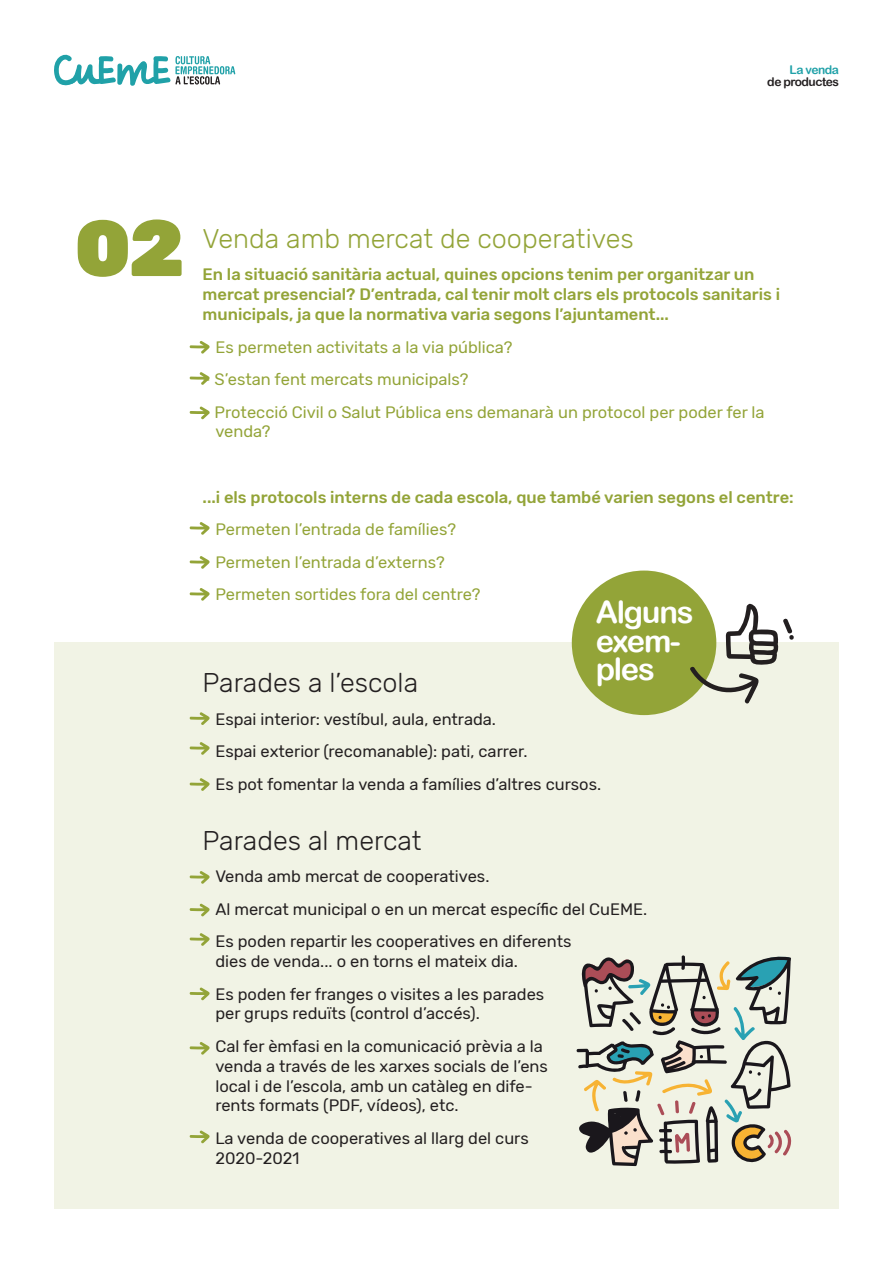
<style>
.page{position:relative;width:893px;height:1263px;background:#fff}
.page>*{position:absolute;margin:0;border:0;box-sizing:border-box;transform-origin:0 0}
.t1{font:900 79.2px "Rubik";color:#93a438}
.t2{font:30.9px/28.5px "Arial Rounded MT Bold";letter-spacing:-.04em;color:#fff}
.t3{font:300 27px "Rubik";color:#231f20}
.t4{font:300 27px "Rubik";color:#93a438}
.t5{font:16.5px/32.5px "Rubik";color:#231f20}
.t6{font:500 16.5px/19.8px "Rubik";color:#93a438}
.t7{font:16.5px/32.5px "Rubik";color:#93a438}
.t8{font:12px "Arial Rounded MT Bold";letter-spacing:-.04em;color:#231f20}
.t9{font:12px "Arial Rounded MT Bold";letter-spacing:-.04em;color:#20a1a8}
</style>
<div class="page">
<svg style="left:54px;top:54px;width:181px;height:32px"></svg>
<div style="left:54px;top:643px;width:785px;height:566px;background:#f1f3e5"></div>
<svg style="left:189px;top:372px;width:21px;height:13px"></svg>
<svg style="left:189px;top:406px;width:21px;height:14px"></svg>
<svg style="left:189px;top:588px;width:21px;height:13px"></svg>
<svg style="left:189px;top:556px;width:21px;height:13px"></svg>
<svg style="left:189px;top:341px;width:21px;height:13px"></svg>
<svg style="left:189px;top:522px;width:21px;height:13px"></svg>
<svg style="left:189px;top:742px;width:21px;height:13px"></svg>
<svg style="left:189px;top:712px;width:21px;height:13px"></svg>
<svg style="left:189px;top:778px;width:21px;height:13px"></svg>
<svg style="left:189px;top:1042px;width:21px;height:13px"></svg>
<svg style="left:189px;top:987px;width:21px;height:14px"></svg>
<svg style="left:189px;top:933px;width:21px;height:13px"></svg>
<svg style="left:189px;top:903px;width:21px;height:14px"></svg>
<svg style="left:189px;top:871px;width:21px;height:13px"></svg>
<svg style="left:189px;top:1130px;width:21px;height:14px"></svg>
<div style="left:572px;top:570px;width:144px;height:145px;background:#93a438;border-radius:50%"></div>
<svg style="left:689px;top:604px;width:106px;height:100px"></svg>
<svg style="left:576px;top:955px;width:216px;height:212px"></svg>
<p class="t9" style="left:790px;top:62px;width:51px">La venda</p>
<p class="t8" style="left:767px;top:74px;width:73px">de productes</p>
<h1 class="t1" style="left:74px;top:201px;width:112px">02</h1>
<h3 class="t4" style="left:203px;top:223px;width:433px">Venda amb mercat de cooperatives</h3>
<p class="t6" style="left:203px;top:265px;width:579px">En la situació sanitària actual, quines opcions tenim per organitzar un mercat presencial? D’entrada, cal tenir molt clars els protocols sanitaris i municipals, ja que la normativa varia segons l’ajuntament...</p>
<p class="t7" style="left:215px;top:331px;width:298px">Es permeten activitats a la via pública?</p>
<p class="t7" style="left:203px;top:363px;width:267px">- S’estan fent mercats municipals?</p>
<p class="t7" style="left:215px;top:402px;width:551px;line-height:19.8px;text-indent:-13px">- Protecció Civil o Salut Pública ens demanarà un protocol per poder fer la venda?</p>
<p class="t6" style="left:203px;top:487px;width:593px">...i els protocols interns de cada escola, que també varien segons el centre:</p>
<p class="t7" style="left:215px;top:513px;width:267px">Permeten l’entrada de famílies?<br>Permeten l’entrada d’externs?<br>Permeten sortides fora del centre?</p>
<h2 class="t2" style="left:596px;top:598px;width:99px">Alguns exem&shy;ples</h2>
<h3 class="t3" style="left:203px;top:668px;width:217px">Parades a l’escola</h3>
<p class="t5" style="left:215px;top:703px;width:387px">Espai interior: vestíbul, aula, entrada.<br>Espai exterior (recomanable): pati, carrer.<br>Es pot fomentar la venda a famílies d’altres cursos.</p>
<h3 class="t3" style="left:203px;top:825px;width:221px">Parades al mercat</h3>
<p class="t5" style="left:215px;top:860px;width:433px">Venda amb mercat de cooperatives.<br>Al mercat municipal o en un mercat específic del CuEME.<br>Es poden repartir les cooperatives en diferents</p>
<p class="t5" style="left:215px;top:945px;width:330px">dies de venda... o en torns el mateix dia.<br>Es poden fer franges o visites a les parades</p>
<p class="t5" style="left:215px;top:998px;width:329px">per grups reduïts (control d’accés).<br>Cal fer èmfasi en la comunicació prèvia a la</p>
<p class="t5" style="left:215px;top:1056px;width:334px;line-height:19.8px">venda a través de les xarxes socials de l’ens local i de l’escola, amb un catàleg en dife&shy;rents formats (PDF, vídeos), etc.</p>
<p class="t5" style="left:215px;top:1129px;width:315px;line-height:19.8px">La venda de cooperatives al llarg del curs<br>2020-2021</p>
</div>
